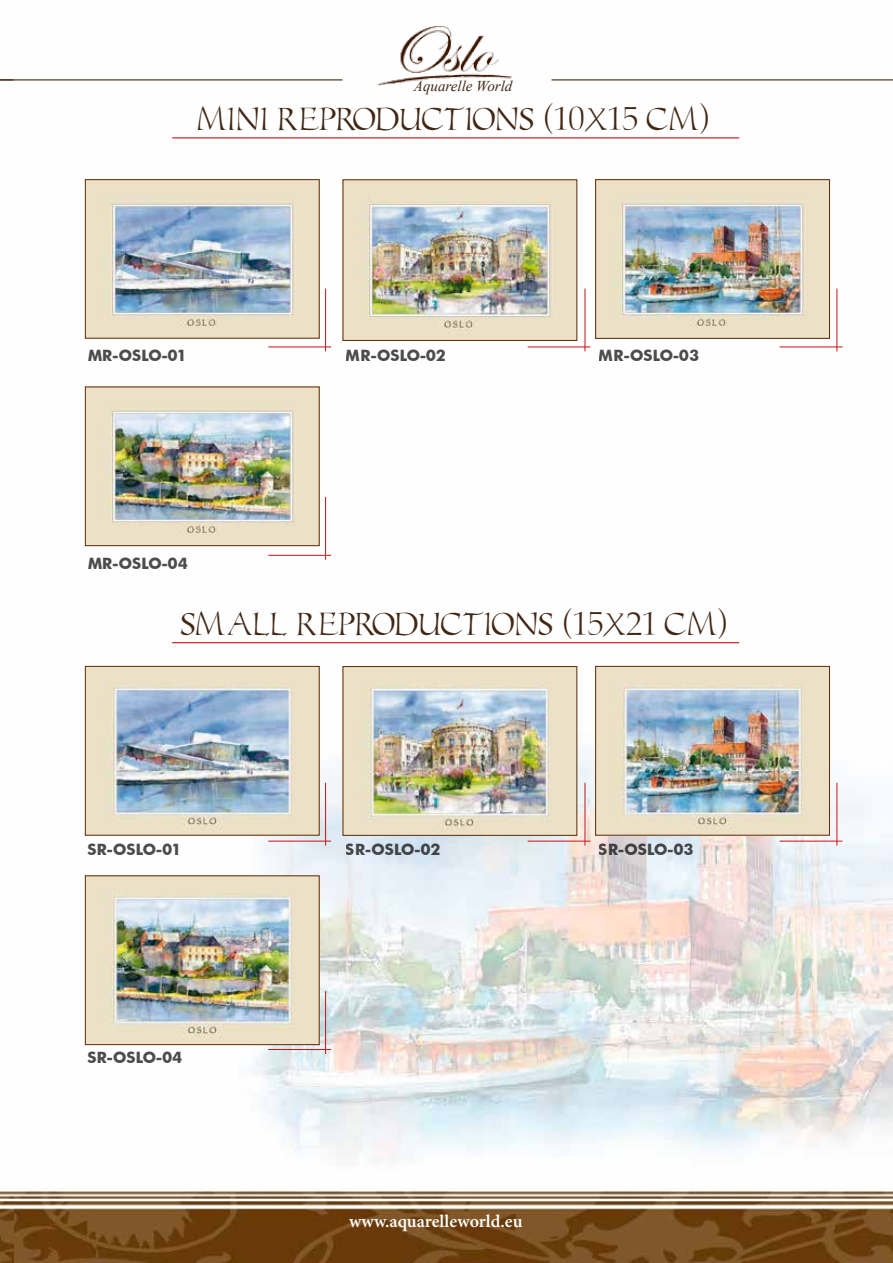
<style>
.page{position:relative;width:893px;height:1263px;background:#fff}
.page>*{position:absolute;margin:0;border:0;box-sizing:border-box;transform-origin:0 0}
.t1{font:24px "Monograms Toolbox";color:#412714}
.t2{font:600 18px "Minion Pro";color:#fff}
.t3{font:700 15px "Futura Bk";color:#000}
.t4{font:italic 15px "Times New Roman";color:#412714}
</style>
<div class="page">
<img style="left:0;top:80px;width:893px;height:1109px">
<img style="left:14px;top:1189px;width:879px;height:74px">
<img style="left:342px;top:26px;width:212px;height:74px">
<hr style="left:0;top:79px;width:342px;height:1px;background:#412714">
<hr style="left:551px;top:79px;width:342px;height:1px;background:#412714">
<img style="left:0;top:1189px;width:14px;height:74px">
<svg style="left:0;top:79px;width:14px;height:1px"></svg>
<img style="left:87px;top:181px;width:231px;height:156px">
<div style="left:85px;top:179px;width:235px;height:160px;border:1px solid #5c2b07"></div>
<img style="left:87px;top:389px;width:231px;height:155px">
<div style="left:85px;top:387px;width:235px;height:159px;border:1px solid #5c2b07"></div>
<img style="left:345px;top:181px;width:230px;height:158px">
<div style="left:343px;top:179px;width:234px;height:162px;border:1px solid #5c2b07"></div>
<img style="left:597px;top:181px;width:231px;height:156px">
<div style="left:595px;top:179px;width:235px;height:160px;border:1px solid #5c2b07"></div>
<hr style="left:172px;top:137px;width:567px;height:1px;background:#cd1013">
<hr style="left:268px;top:347px;width:63px;height:1px;background:#cd1013">
<hr style="left:268px;top:555px;width:63px;height:1px;background:#cd1013">
<hr style="left:780px;top:347px;width:62px;height:1px;background:#cd1013">
<hr style="left:528px;top:347px;width:62px;height:1px;background:#cd1013">
<hr style="left:325px;top:289px;width:1px;height:62px;background:#cd1013">
<hr style="left:325px;top:497px;width:1px;height:63px;background:#cd1013">
<hr style="left:836px;top:289px;width:1px;height:62px;background:#cd1013">
<hr style="left:585px;top:289px;width:1px;height:62px;background:#cd1013">
<img style="left:87px;top:668px;width:231px;height:165px">
<div style="left:85px;top:666px;width:235px;height:169px;border:1px solid #5c2b07"></div>
<img style="left:87px;top:877px;width:231px;height:166px">
<div style="left:85px;top:875px;width:235px;height:170px;border:1px solid #5c2b07"></div>
<img style="left:345px;top:668px;width:230px;height:166px">
<div style="left:343px;top:666px;width:234px;height:170px;border:1px solid #5c2b07"></div>
<img style="left:597px;top:668px;width:231px;height:165px">
<div style="left:595px;top:666px;width:235px;height:169px;border:1px solid #5c2b07"></div>
<hr style="left:172px;top:642px;width:567px;height:1px;background:#cd1013">
<hr style="left:268px;top:841px;width:63px;height:1px;background:#cd1013">
<hr style="left:268px;top:1049px;width:63px;height:1px;background:#cd1013">
<hr style="left:780px;top:841px;width:62px;height:1px;background:#cd1013">
<hr style="left:528px;top:841px;width:62px;height:1px;background:#cd1013">
<hr style="left:325px;top:783px;width:1px;height:62px;background:#cd1013">
<hr style="left:325px;top:991px;width:1px;height:63px;background:#cd1013">
<hr style="left:836px;top:783px;width:1px;height:62px;background:#cd1013">
<hr style="left:585px;top:783px;width:1px;height:62px;background:#cd1013">
<p class="t4" style="left:414px;top:76px;width:100px">Aquarelle World</p>
<h1 class="t1" style="left:198px;top:103px;width:513px">MINI REPRODUCTIONS (10X15 CM)</h1>
<p class="t3" style="left:88px;top:345px;width:101px">MR-OSLO-01</p>
<p class="t3" style="left:88px;top:553px;width:102px">MR-OSLO-04</p>
<p class="t3" style="left:346px;top:345px;width:102px">MR-OSLO-02</p>
<p class="t3" style="left:599px;top:345px;width:102px">MR-OSLO-03</p>
<h1 class="t1" style="left:180px;top:608px;width:549px">SMALL REPRODUCTIONS (15X21 CM)</h1>
<p class="t3" style="left:88px;top:839px;width:96px">SR-OSLO-01</p>
<p class="t3" style="left:88px;top:1047px;width:97px">SR-OSLO-04</p>
<p class="t3" style="left:346px;top:839px;width:96px">SR-OSLO-02</p>
<p class="t3" style="left:599px;top:839px;width:96px">SR-OSLO-03</p>
<p class="t2" style="left:349px;top:1209px;width:175px">www.aquarelleworld.eu</p>
</div>
